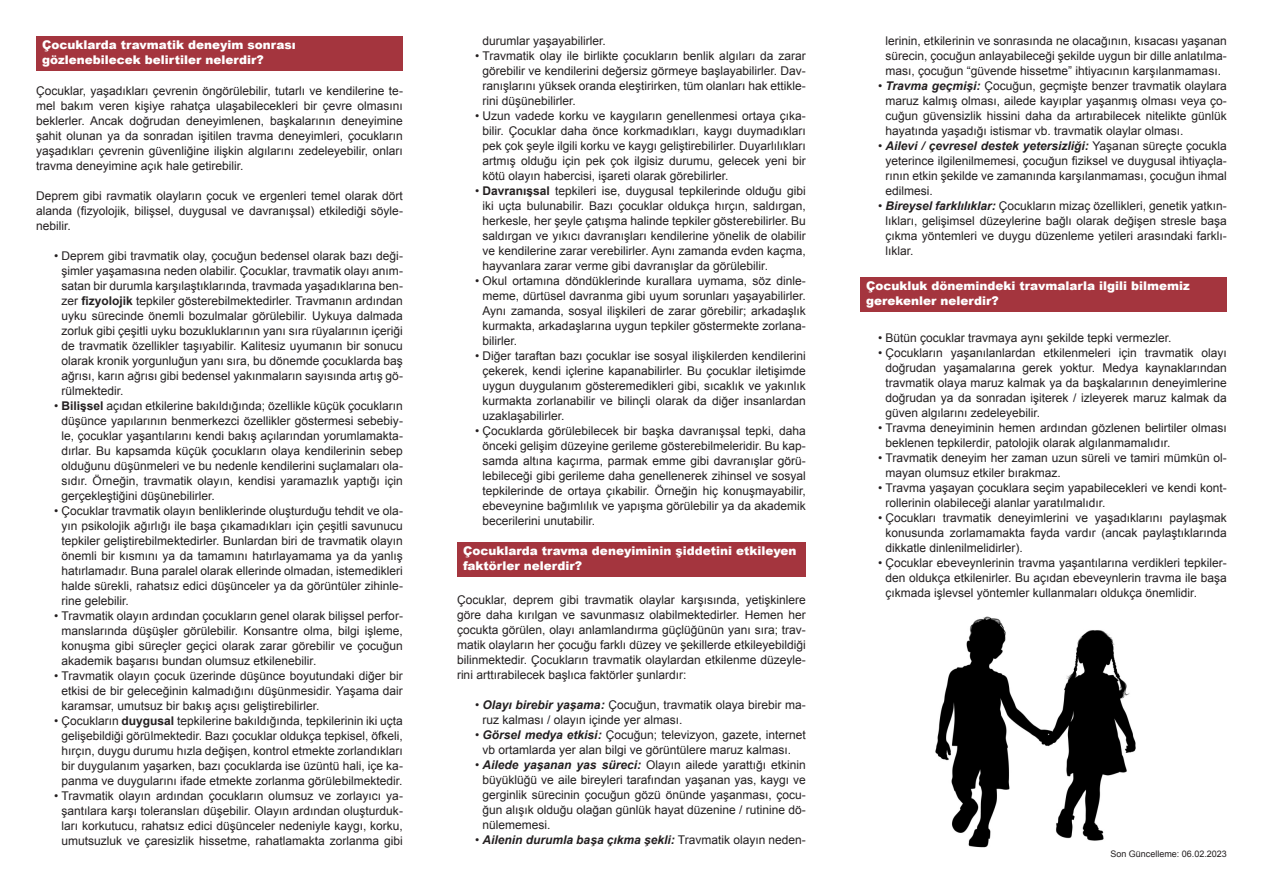
<style>
.page{position:relative;width:1263px;height:893px;background:#fff}
.page>*{position:absolute;margin:0;border:0;box-sizing:border-box;transform-origin:0 0}
.t1{font:12px/15px "Arial";color:#231f20;text-align:justify}
.t2{font:900 12px/15px "Arial";color:#fff}
.t3{font:italic 700 12px "Arial";color:#231f20}
.t4{font:9px "Arial";color:#231f20}
.s1{font-weight:700}
.s2{font-weight:700;font-style:italic}
.s3{font-weight:400;font-style:normal}
</style>
<div class="page">
<img style="left:935px;top:616px;width:201px;height:232px">
<div style="left:36px;top:36px;width:367px;height:34px;background:#a4353e"></div>
<div style="left:457px;top:543px;width:349px;height:34px;background:#a4353e"></div>
<div style="left:860px;top:277px;width:367px;height:34px;background:#a4353e"></div>
<p class="t2" style="left:42px;top:36px;width:255px">Çocuklarda travmatik deneyim sonrası gözlenebilecek belirtiler nelerdir?</p>
<p class="t1" style="left:482px;top:33px;width:125px">durumlar yaşayabilirler.</p>
<p class="t1" style="left:482px;top:48px;width:325px;text-indent:-8px">• Travmatik olay ile birlikte çocukların benlik algıları da zarar görebilir ve kendilerini değersiz görmeye başlayabilirler. Dav&shy;ranışlarını yüksek oranda eleştirirken, tüm olanları hak ettikle&shy;rini düşünebilirler.</p>
<p class="t1" style="left:482px;top:108px;width:325px;text-indent:-8px">• Uzun vadede korku ve kaygıların genellenmesi ortaya çıka&shy;bilir. Çocuklar daha önce korkmadıkları, kaygı duymadıkları pek çok şeyle ilgili korku ve kaygı geliştirebilirler. Duyarlılıkları artmış olduğu için pek çok ilgisiz durumu, gelecek yeni bir kötü olayın habercisi, işareti olarak görebilirler.</p>
<p class="t1" style="left:482px;top:183px;width:325px;text-indent:-8px">• <span class="s1">Davranışsal</span> tepkileri ise, duygusal tepkilerinde olduğu gibi iki uçta bulunabilir. Bazı çocuklar oldukça hırçın, saldırgan, herkesle, her şeyle çatışma halinde tepkiler gösterebilirler. Bu saldırgan ve yıkıcı davranışları kendilerine yönelik de olabilir ve kendilerine zarar verebilirler. Aynı zamanda evden kaçma, hayvanlara zarar verme gibi davranışlar da görülebilir.</p>
<p class="t1" style="left:482px;top:273px;width:325px;text-indent:-8px">• Okul ortamına döndüklerinde kurallara uymama, söz dinle&shy;meme, dürtüsel davranma gibi uyum sorunları yaşayabilirler.<br>Aynı zamanda, sosyal ilişkileri de zarar görebilir; arkadaşlık kurmakta, arkadaşlarına uygun tepkiler göstermekte zorlana&shy;bilirler.</p>
<p class="t1" style="left:482px;top:348px;width:325px;text-indent:-8px">• Diğer taraftan bazı çocuklar ise sosyal ilişkilerden kendilerini çekerek, kendi içlerine kapanabilirler. Bu çocuklar iletişimde uygun duygulanım gösteremedikleri gibi, sıcaklık ve yakınlık kurmakta zorlanabilir ve bilinçli olarak da diğer insanlardan uzaklaşabilirler.</p>
<p class="t1" style="left:482px;top:423px;width:325px;text-indent:-8px">• Çocuklarda görülebilecek bir başka davranışsal tepki, daha önceki gelişim düzeyine gerileme gösterebilmeleridir. Bu kap&shy;samda altına kaçırma, parmak emme gibi davranışlar görü&shy;lebileceği gibi gerileme daha genellenerek zihinsel ve sosyal tepkilerinde de ortaya çıkabilir. Örneğin hiç konuşmayabilir, ebeveynine bağımlılık ve yapışma görülebilir ya da akademik becerilerini unutabilir.</p>
<p class="t1" style="left:36px;top:84px;width:368px">Çocuklar, yaşadıkları çevrenin öngörülebilir, tutarlı ve kendilerine te&shy;mel bakım veren kişiye rahatça ulaşabilecekleri bir çevre olmasını beklerler. Ancak doğrudan deneyimlenen, başkalarının deneyimine şahit olunan ya da sonradan işitilen travma deneyimleri, çocukların yaşadıkları çevrenin güvenliğine ilişkin algılarını zedeleyebilir, onları travma deneyimine açık hale getirebilir.</p>
<p class="t1" style="left:36px;top:189px;width:368px">Deprem gibi ravmatik olayların çocuk ve ergenleri temel olarak dört alanda (fizyolojik, bilişsel, duygusal ve davranışsal) etkilediği söyle&shy;nebilir.</p>
<p class="t1" style="left:62px;top:249px;width:343px;text-indent:-8px">• Deprem gibi travmatik olay, çocuğun bedensel olarak bazı deği&shy;şimler yaşamasına neden olabilir. Çocuklar, travmatik olayı anım&shy;satan bir durumla karşılaştıklarında, travmada yaşadıklarına ben&shy;zer <span class="s1">fizyolojik</span> tepkiler gösterebilmektedirler. Travmanın ardından uyku sürecinde önemli bozulmalar görülebilir. Uykuya dalmada zorluk gibi çeşitli uyku bozukluklarının yanı sıra rüyalarının içeriği de travmatik özellikler taşıyabilir. Kalitesiz uyumanın bir sonucu olarak kronik yorgunluğun yanı sıra, bu dönemde çocuklarda baş ağrısı, karın ağrısı gibi bedensel yakınmaların sayısında artış gö&shy;rülmektedir.</p>
<p class="t1" style="left:62px;top:399px;width:343px;text-indent:-8px">• <span class="s1">Bilişsel</span> açıdan etkilerine bakıldığında; özellikle küçük çocukların düşünce yapılarının benmerkezci özellikler göstermesi sebebiy&shy;le, çocuklar yaşantılarını kendi bakış açılarından yorumlamakta&shy;dırlar. Bu kapsamda küçük çocukların olaya kendilerinin sebep olduğunu düşünmeleri ve bu nedenle kendilerini suçlamaları ola&shy;sıdır. Örneğin, travmatik olayın, kendisi yaramazlık yaptığı için gerçekleştiğini düşünebilirler.</p>
<p class="t1" style="left:62px;top:504px;width:343px;text-indent:-8px">• Çocuklar travmatik olayın benliklerinde oluşturduğu tehdit ve ola&shy;yın psikolojik ağırlığı ile başa çıkamadıkları için çeşitli savunucu tepkiler geliştirebilmektedirler. Bunlardan biri de travmatik olayın önemli bir kısmını ya da tamamını hatırlayamama ya da yanlış hatırlamadır. Buna paralel olarak ellerinde olmadan, istemedikleri halde sürekli, rahatsız edici düşünceler ya da görüntüler zihinle&shy;rine gelebilir.</p>
<p class="t1" style="left:62px;top:609px;width:343px;text-indent:-8px">• Travmatik olayın ardından çocukların genel olarak bilişsel perfor&shy;manslarında düşüşler görülebilir. Konsantre olma, bilgi işleme, konuşma gibi süreçler geçici olarak zarar görebilir ve çocuğun akademik başarısı bundan olumsuz etkilenebilir.</p>
<p class="t1" style="left:62px;top:669px;width:343px;text-indent:-8px">• Travmatik olayın çocuk üzerinde düşünce boyutundaki diğer bir etkisi de bir geleceğinin kalmadığını düşünmesidir. Yaşama dair karamsar, umutsuz bir bakış açısı geliştirebilirler.</p>
<p class="t1" style="left:62px;top:714px;width:343px;text-indent:-8px">• Çocukların <span class="s1">duygusal</span> tepkilerine bakıldığında, tepkilerinin iki uçta gelişebildiği görülmektedir. Bazı çocuklar oldukça tepkisel, öfkeli, hırçın, duygu durumu hızla değişen, kontrol etmekte zorlandıkları bir duygulanım yaşarken, bazı çocuklarda ise üzüntü hali, içe ka&shy;panma ve duygularını ifade etmekte zorlanma görülebilmektedir.</p>
<p class="t1" style="left:62px;top:789px;width:343px;text-indent:-8px">• Travmatik olayın ardından çocukların olumsuz ve zorlayıcı ya&shy;şantılara karşı toleransları düşebilir. Olayın ardından oluşturduk&shy;ları korkutucu, rahatsız edici düşünceler nedeniyle kaygı, korku, umutsuzluk ve çaresizlik hissetme, rahatlamakta zorlanma gibi</p>
<p class="t2" style="left:463px;top:543px;width:335px">Çocuklarda travma deneyiminin şiddetini etkileyen faktörler nelerdir?</p>
<p class="t1" style="left:457px;top:592px;width:350px">Çocuklar, deprem gibi travmatik olaylar karşısında, yetişkinlere göre daha kırılgan ve savunmasız olabilmektedirler. Hemen her çocukta görülen, olayı anlamlandırma güçlüğünün yanı sıra; trav&shy;matik olayların her çocuğu farklı düzey ve şekillerde etkileyebildiği bilinmektedir. Çocukların travmatik olaylardan etkilenme düzeyle&shy;rini arttırabilecek başlıca faktörler şunlardır:</p>
<p class="t1" style="left:482px;top:697px;width:325px;text-indent:-8px">• <span class="s2">Olayı birebir yaşama:</span> Çocuğun, travmatik olaya birebir ma&shy;ruz kalması / olayın içinde yer alması.</p>
<p class="t1" style="left:475px;top:727px;width:332px;text-align:center">• <span class="s2">Görsel medya etkisi:</span> Çocuğun; televizyon, gazete, internet vb ortamlarda yer alan bilgi ve görüntülere maruz kalması.</p>
<p class="t1" style="left:482px;top:757px;width:325px;text-indent:-8px">• <span class="s2">Ailede yaşanan yas süreci:</span> Olayın ailede yarattığı etkinin büyüklüğü ve aile bireyleri tarafından yaşanan yas, kaygı ve gerginlik sürecinin çocuğun gözü önünde yaşanması, çocu&shy;ğun alışık olduğu olağan günlük hayat düzenine / rutinine dö&shy;nülememesi.</p>
<p class="t3" style="left:475px;top:833px;width:332px"><span class="s3">•</span> Ailenin durumla başa çıkma şekli: <span class="s3">Travmatik olayın neden-</span></p>
<p class="t1" style="left:885px;top:33px;width:343px">lerinin, etkilerinin ve sonrasında ne olacağının, kısacası yaşanan sürecin, çocuğun anlayabileceği şekilde uygun bir dille anlatılma&shy;ması, çocuğun “güvende hissetme” ihtiyacının karşılanmaması.</p>
<p class="t1" style="left:885px;top:78px;width:343px;text-indent:-8px">• <span class="s2">Travma geçmişi:</span> Çocuğun, geçmişte benzer travmatik olaylara maruz kalmış olması, ailede kayıplar yaşanmış olması veya ço&shy;cuğun güvensizlik hissini daha da artırabilecek nitelikte günlük hayatında yaşadığı istismar vb. travmatik olaylar olması.</p>
<p class="t1" style="left:885px;top:138px;width:343px;text-indent:-8px">• <span class="s2">Ailevi / çevresel destek yetersizliği:</span> Yaşanan süreçte çocukla yeterince ilgilenilmemesi, çocuğun fiziksel ve duygusal ihtiyaçla&shy;rının etkin şekilde ve zamanında karşılanmaması, çocuğun ihmal edilmesi.</p>
<p class="t1" style="left:885px;top:198px;width:343px;text-indent:-8px">• <span class="s2">Bireysel farklılıklar:</span> Çocukların mizaç özellikleri, genetik yatkın&shy;lıkları, gelişimsel düzeylerine bağlı olarak değişen stresle başa çıkma yöntemleri ve duygu düzenleme yetileri arasındaki farklı&shy;lıklar.</p>
<p class="t2" style="left:866px;top:278px;width:325px">Çocukluk dönemindeki travmalarla ilgili bilmemiz gerekenler nelerdir?</p>
<p class="t1" style="left:878px;top:330px;width:295px">• Bütün çocuklar travmaya aynı şekilde tepki vermezler.</p>
<p class="t1" style="left:885px;top:345px;width:343px;text-indent:-8px">• Çocukların yaşanılanlardan etkilenmeleri için travmatik olayı doğrudan yaşamalarına gerek yoktur. Medya kaynaklarından travmatik olaya maruz kalmak ya da başkalarının deneyimlerine doğrudan ya da sonradan işiterek / izleyerek maruz kalmak da güven algılarını zedeleyebilir.</p>
<p class="t1" style="left:885px;top:420px;width:343px;text-indent:-8px">• Travma deneyiminin hemen ardından gözlenen belirtiler olması beklenen tepkilerdir, patolojik olarak algılanmamalıdır.</p>
<p class="t1" style="left:885px;top:450px;width:343px;text-indent:-8px">• Travmatik deneyim her zaman uzun süreli ve tamiri mümkün ol&shy;mayan olumsuz etkiler bırakmaz.</p>
<p class="t1" style="left:885px;top:480px;width:343px;text-indent:-8px">• Travma yaşayan çocuklara seçim yapabilecekleri ve kendi kont&shy;rollerinin olabileceği alanlar yaratılmalıdır.</p>
<p class="t1" style="left:885px;top:510px;width:343px;text-indent:-8px">• Çocukları travmatik deneyimlerini ve yaşadıklarını paylaşmak konusunda zorlamamakta fayda vardır (ancak paylaştıklarında dikkatle dinlenilmelidirler).</p>
<p class="t1" style="left:885px;top:555px;width:343px;text-indent:-8px">• Çocuklar ebeveynlerinin travma yaşantılarına verdikleri tepkiler&shy;den oldukça etkilenirler. Bu açıdan ebeveynlerin travma ile başa çıkmada işlevsel yöntemler kullanmaları oldukça önemlidir.</p>
<p class="t4" style="left:1110px;top:849px;width:118px">Son Güncelleme: 06.02.2023</p>
</div>
